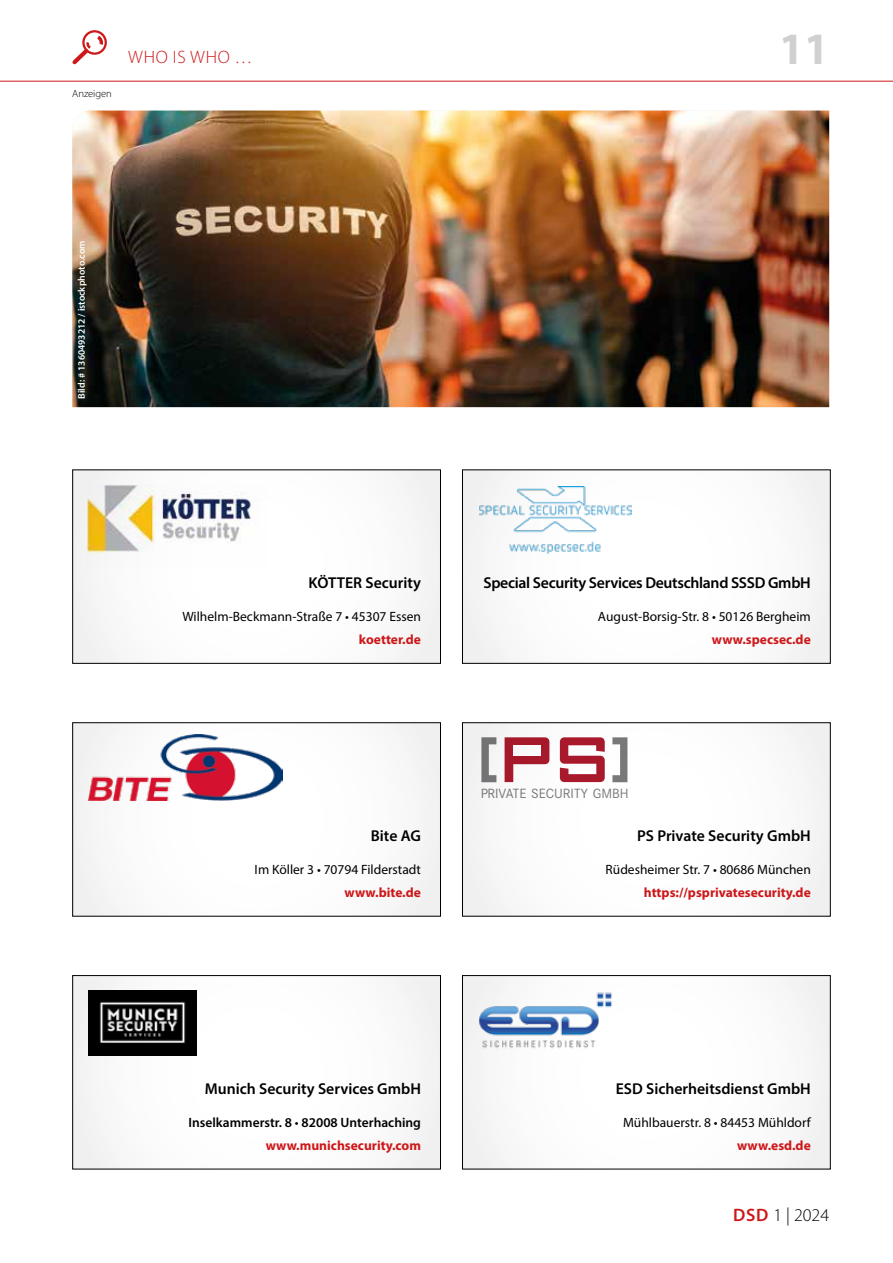
<style>
.page{position:relative;width:893px;height:1263px;background:#fff}
.page>*{position:absolute;margin:0;border:0;box-sizing:border-box;transform-origin:0 0}
.t1{font:700 45px "Myriad Pro";color:#d0d0d0}
.t2{font:300 18px "Myriad Pro";letter-spacing:.04em;color:#cd1719}
.t3{font:300 18px "Myriad Pro";color:#000}
.t4{font:600 15.75px "Myriad Pro";color:#000}
.t5{font:600 15.75px "Myriad Pro";letter-spacing:-.02em;color:#000}
.t6{font:13.95px "Corporate S";color:#79787a}
.t7{font:13.5px "Myriad Pro";color:#000}
.t8{font:700 13.5px "Myriad Pro";color:#cd1719}
.t9{font:600 13.5px/22.5px "Myriad Pro";color:#000;text-align:right}
.t10{font:300 10.5px "Myriad Pro";color:#000}
.t11{font:600 9.75px "Myriad Pro";color:#fff}
.s1{font-weight:400}
.s2{font-weight:700;color:#cd1719}
.s3{font-weight:600;color:#cd1719}
</style>
<div class="page">
<hr style="left:0;top:81px;width:893px;height:1px;background:#cd1719">
<svg style="left:72px;top:30px;width:35px;height:34px"></svg>
<img style="left:72px;top:111px;width:757px;height:296px">
<div style="left:72px;top:975px;width:369px;height:194px;border:1px solid #000"></div>
<img style="left:88px;top:990px;width:108px;height:66px">
<div style="left:462px;top:975px;width:369px;height:194px;border:1px solid #000"></div>
<img style="left:479px;top:992px;width:133px;height:66px">
<div style="left:72px;top:722px;width:369px;height:194px;border:1px solid #000"></div>
<img style="left:88px;top:734px;width:194px;height:66px">
<div style="left:462px;top:722px;width:369px;height:194px;border:1px solid #000"></div>
<svg style="left:505px;top:737px;width:44px;height:45px"></svg>
<div style="left:513px;top:745px;width:28px;height:11px;background:#fff"></div>
<svg style="left:560px;top:737px;width:45px;height:45px"></svg>
<svg style="left:612px;top:737px;width:15px;height:45px"></svg>
<svg style="left:481px;top:737px;width:15px;height:45px"></svg>
<div style="left:72px;top:469px;width:369px;height:195px;border:1px solid #000"></div>
<img style="left:88px;top:484px;width:168px;height:83px">
<div style="left:462px;top:469px;width:369px;height:195px;border:1px solid #000"></div>
<img style="left:479px;top:486px;width:152px;height:68px">
<p class="t10" style="left:72px;top:88px;width:41px">Anzeigen</p>
<h2 class="t2" style="left:128px;top:47px;width:126px">WHO IS WHO …</h2>
<p class="t11" style="left:75px;top:399px;width:159px;rotate:-90deg">Bild: # 1360493212 / istockphoto.com</p>
<h1 class="t1" style="left:779px;top:20px;width:51px">11</h1>
<p class="t4" style="left:309px;top:573px;width:114px">KÖTTER Security</p>
<p class="t7" style="left:182px;top:608px;width:240px">Wilhelm-Beckmann-Straße 7 • 45307 Essen</p>
<p class="t8" style="left:359px;top:630px;width:63px">koetter.de</p>
<p class="t4" style="left:371px;top:825px;width:52px">Bite AG</p>
<p class="t7" style="left:255px;top:861px;width:168px">Im Köller 3 • 70794 Filderstadt</p>
<p class="t8" style="left:345px;top:883px;width:78px">www.bite.de</p>
<p class="t5" style="left:483px;top:573px;width:329px">Special Security Services Deutschland SSSD GmbH</p>
<p class="t7" style="left:598px;top:608px;width:214px">August-Borsig-Str. 8 • 50126 Bergheim</p>
<p class="t8" style="left:712px;top:630px;width:100px">www.specsec.de</p>
<p class="t6" style="left:480px;top:784px;width:150px">PRIVATE SECURITY GMBH</p>
<p class="t4" style="left:637px;top:825px;width:175px">PS Private Security GmbH</p>
<p class="t7" style="left:606px;top:861px;width:207px">Rüdesheimer Str. 7 • 80686 München</p>
<p class="t8" style="left:644px;top:883px;width:168px">https://psprivatesecurity.de</p>
<p class="t4" style="left:205px;top:1078px;width:218px">Munich Security Services GmbH</p>
<p class="t9" style="left:189px;top:1111px;width:234px">Inselkammerstr. 8 <span class="s1">•</span> 82008 Unterhaching <span class="s2">www.munichsecurity.com</span></p>
<p class="t4" style="left:616px;top:1078px;width:196px">ESD Sicherheitsdienst GmbH</p>
<p class="t7" style="left:623px;top:1114px;width:189px">Mühlbauerstr. 8 • 84453 Mühldorf</p>
<p class="t8" style="left:737px;top:1136px;width:75px">www.esd.de</p>
<h2 class="t3" style="left:733px;top:1205px;width:98px"><span class="s3">DSD</span> 1 | 2024</h2>
</div>
